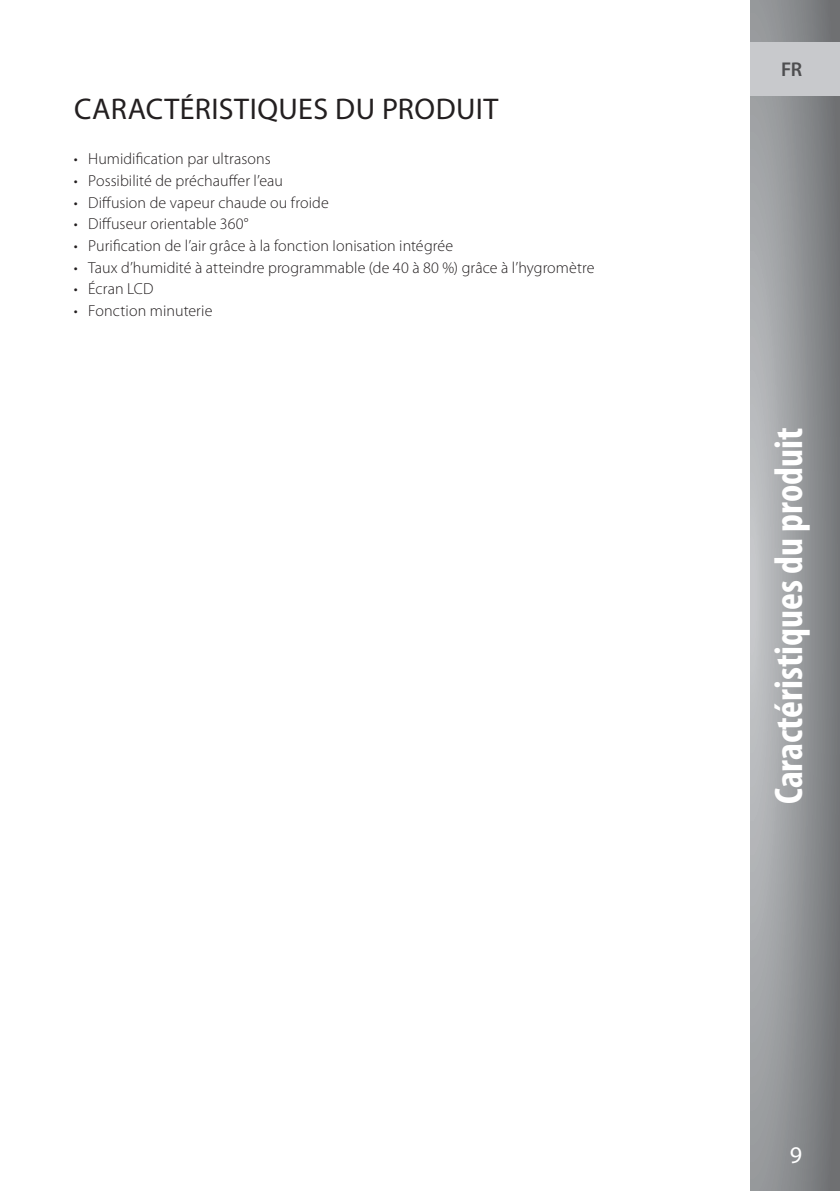
<style>
.page{position:relative;width:840px;height:1191px;background:#fff}
.page>*{position:absolute;margin:0;border:0;box-sizing:border-box;transform-origin:0 0}
.t1{font:700 condensed 40px "Myriad Pro";color:#fff}
.t2{font:30px "Myriad Pro";letter-spacing:.015em;color:#231f20}
.t3{font:24px "Myriad Pro";color:#fff}
.t4{font:600 20px "Myriad Pro";color:#4e4e50}
.t5{font:300 16px "Myriad Pro";letter-spacing:.005em;color:#231f20}
</style>
<div class="page">
<svg style="left:750px;top:0;width:89px;height:1191px;background:#949699"></svg>
<div style="left:750px;top:42px;width:89px;height:54px;background:#c8c9cc"></div>
<h2 class="t2" style="left:74px;top:91px;width:425px">CARACTÉRISTIQUES DU PRODUIT</h2>
<p class="t5" style="left:74px;top:150px;width:198px">• Humidification par ultrasons</p>
<p class="t5" style="left:74px;top:172px;width:211px">• Possibilité de préchauffer l’eau</p>
<p class="t5" style="left:74px;top:193px;width:256px">• Diffusion de vapeur chaude ou froide</p>
<p class="t5" style="left:74px;top:215px;width:176px">• Diffuseur orientable 360°</p>
<p class="t5" style="left:74px;top:237px;width:381px">• Purification de l’air grâce à la fonction Ionisation intégrée</p>
<p class="t5" style="left:74px;top:258px;width:522px">• Taux d’humidité à atteindre programmable (de 40 à 80 %) grâce à l’hygromètre</p>
<p class="t5" style="left:74px;top:280px;width:81px">• Écran LCD</p>
<p class="t5" style="left:74px;top:301px;width:140px">• Fonction minuterie</p>
<p class="t4" style="left:780px;top:57px;width:23px">FR</p>
<h1 class="t1" style="left:763px;top:804px;width:378px;rotate:-90deg">Caractéristiques du produit</h1>
<h3 class="t3" style="left:789px;top:1140px;width:14px">9</h3>
</div>
